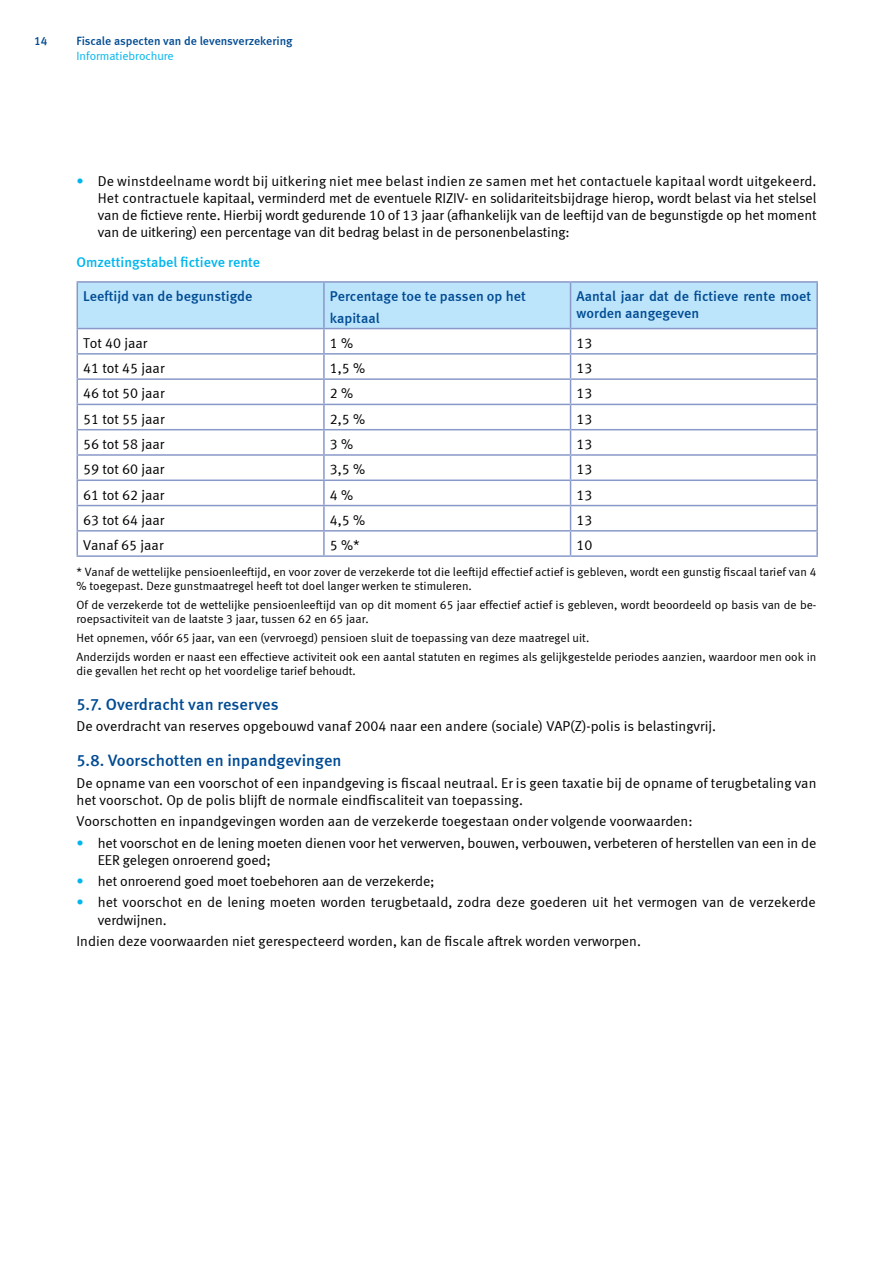
<style>
.page{position:relative;width:893px;height:1263px;background:#fff}
.page>*{position:absolute;margin:0;border:0;box-sizing:border-box;transform-origin:0 0}
.t1{font:16.5px "Meta Medium LF";color:#004b93}
.t2{font:14.25px/17.1px "Meta Normal LF";color:#000}
.t3{font:14.25px/21.3px "Meta Medium LF";color:#004b93}
.t4{font:14.25px "Meta Medium LF";color:#00b6ed}
.t5{font:12px/14.4px "Meta Normal LF";color:#000}
.t6{font:12px "Meta Medium LF";color:#004b93}
.t7{font:12px "Meta Normal LF";color:#00b6ed}
.s1{color:#00b6ed}
</style>
<div class="page">
<hr style="left:77px;top:281px;width:247px;height:2px;background:#8899c9">
<hr style="left:324px;top:281px;width:247px;height:2px;background:#8899c9">
<hr style="left:571px;top:281px;width:247px;height:2px;background:#8899c9">
<hr style="left:816px;top:283px;width:2px;height:45px;background:#8899c9">
<hr style="left:571px;top:328px;width:247px;height:1px;background:#8899c9">
<hr style="left:816px;top:329px;width:2px;height:24px;background:#8899c9">
<hr style="left:571px;top:353px;width:247px;height:2px;background:#8899c9">
<hr style="left:816px;top:355px;width:2px;height:23px;background:#8899c9">
<hr style="left:571px;top:378px;width:247px;height:2px;background:#8899c9">
<hr style="left:816px;top:380px;width:2px;height:24px;background:#8899c9">
<hr style="left:571px;top:404px;width:247px;height:1px;background:#8899c9">
<hr style="left:816px;top:405px;width:2px;height:24px;background:#8899c9">
<hr style="left:571px;top:429px;width:247px;height:1px;background:#8899c9">
<hr style="left:816px;top:430px;width:2px;height:24px;background:#8899c9">
<hr style="left:571px;top:454px;width:247px;height:2px;background:#8899c9">
<hr style="left:816px;top:456px;width:2px;height:23px;background:#8899c9">
<hr style="left:571px;top:479px;width:247px;height:2px;background:#8899c9">
<hr style="left:816px;top:481px;width:2px;height:24px;background:#8899c9">
<hr style="left:571px;top:505px;width:247px;height:1px;background:#8899c9">
<hr style="left:816px;top:506px;width:2px;height:24px;background:#8899c9">
<hr style="left:571px;top:530px;width:247px;height:2px;background:#8899c9">
<svg style="left:77px;top:282px;width:740px;height:273px"></svg>
<hr style="left:816px;top:532px;width:2px;height:23px;background:#8899c9">
<hr style="left:77px;top:555px;width:247px;height:2px;background:#8899c9">
<hr style="left:324px;top:555px;width:247px;height:2px;background:#8899c9">
<hr style="left:571px;top:555px;width:247px;height:2px;background:#8899c9">
<p class="t6" style="left:34px;top:34px;width:15px">14</p>
<p class="t6" style="left:77px;top:34px;width:218px">Fiscale aspecten van de levensverzekering</p>
<p class="t7" style="left:77px;top:48px;width:99px">Informatiebrochure</p>
<p class="t2" style="left:98px;top:172px;width:720px;text-align:justify;text-indent:-21px"><span class="s1">•</span> De winstdeelname wordt bij uitkering niet mee belast indien ze samen met het contactuele kapitaal wordt uitgekeerd.<br>Het contractuele kapitaal, verminderd met de eventuele RIZIV- en solidariteitsbijdrage hierop, wordt belast via het stelsel van de fictieve rente. Hierbij wordt gedurende 10 of 13 jaar (afhankelijk van de leeftijd van de begunstigde op het moment van de uitkering) een percentage van dit bedrag belast in de personenbelasting:</p>
<p class="t4" style="left:77px;top:253px;width:185px">Omzettingstabel fictieve rente</p>
<p class="t3" style="left:83px;top:285px;width:171px">Leeftijd van de begunstigde</p>
<p class="t3" style="left:330px;top:285px;width:197px">Percentage toe te passen op het kapitaal</p>
<p class="t3" style="left:577px;top:288px;width:236px;line-height:17.1px">Aantal jaar dat de fictieve rente moet worden aangegeven</p>
<p class="t2" style="left:83px;top:334px;width:66px">Tot 40 jaar</p>
<p class="t2" style="left:330px;top:334px;width:25px">1 %</p>
<p class="t2" style="left:576px;top:334px;width:17px">13</p>
<p class="t2" style="left:83px;top:359px;width:83px">41 tot 45 jaar</p>
<p class="t2" style="left:330px;top:359px;width:37px">1,5 %</p>
<p class="t2" style="left:576px;top:359px;width:17px">13</p>
<p class="t2" style="left:83px;top:385px;width:83px">46 tot 50 jaar</p>
<p class="t2" style="left:330px;top:385px;width:25px">2 %</p>
<p class="t2" style="left:576px;top:385px;width:17px">13</p>
<p class="t2" style="left:83px;top:410px;width:83px">51 tot 55 jaar</p>
<p class="t2" style="left:330px;top:410px;width:37px">2,5 %</p>
<p class="t2" style="left:576px;top:410px;width:17px">13</p>
<p class="t2" style="left:83px;top:435px;width:83px">56 tot 58 jaar</p>
<p class="t2" style="left:330px;top:435px;width:25px">3 %</p>
<p class="t2" style="left:576px;top:435px;width:17px">13</p>
<p class="t2" style="left:83px;top:461px;width:83px">59 tot 60 jaar</p>
<p class="t2" style="left:330px;top:461px;width:37px">3,5 %</p>
<p class="t2" style="left:576px;top:461px;width:17px">13</p>
<p class="t2" style="left:83px;top:486px;width:83px">61 tot 62 jaar</p>
<p class="t2" style="left:330px;top:486px;width:25px">4 %</p>
<p class="t2" style="left:576px;top:486px;width:17px">13</p>
<p class="t2" style="left:83px;top:511px;width:83px">63 tot 64 jaar</p>
<p class="t2" style="left:330px;top:511px;width:37px">4,5 %</p>
<p class="t2" style="left:576px;top:511px;width:17px">13</p>
<p class="t2" style="left:83px;top:536px;width:82px">Vanaf 65 jaar</p>
<p class="t2" style="left:330px;top:536px;width:31px">5 %*</p>
<p class="t2" style="left:576px;top:536px;width:17px">10</p>
<p class="t5" style="left:77px;top:564px;width:741px">* Vanaf de wettelijke pensioenleeftijd, en voor zover de verzekerde tot die leeftijd effectief actief is gebleven, wordt een gunstig fiscaal tarief van 4 % toegepast. Deze gunstmaatregel heeft tot doel langer werken te stimuleren.</p>
<p class="t5" style="left:77px;top:597px;width:741px">Of de verzekerde tot de wettelijke pensioenleeftijd van op dit moment 65 jaar effectief actief is gebleven, wordt beoordeeld op basis van de be&shy;roepsactiviteit van de laatste 3 jaar, tussen 62 en 65 jaar.</p>
<p class="t5" style="left:77px;top:628px;width:741px;line-height:18.6px">Het opnemen, vóór 65 jaar, van een (vervroegd) pensioen sluit de toepassing van deze maatregel uit.<br>Anderzijds worden er naast een effectieve activiteit ook een aantal statuten en regimes als gelijkgestelde periodes aanzien, waardoor men ook in</p>
<p class="t5" style="left:77px;top:663px;width:281px">die gevallen het recht op het voordelige tarief behoudt.</p>
<p class="t1" style="left:77px;top:695px;width:204px">5.7. Overdracht van reserves</p>
<p class="t2" style="left:77px;top:718px;width:641px">De overdracht van reserves opgebouwd vanaf 2004 naar een andere (sociale) VAP(Z)-polis is belastingvrij.</p>
<p class="t1" style="left:77px;top:751px;width:266px">5.8. Voorschotten en inpandgevingen</p>
<p class="t2" style="left:77px;top:774px;width:741px">De opname van een voorschot of een inpandgeving is fiscaal neutraal. Er is geen taxatie bij de opname of terugbetaling van het voorschot. Op de polis blijft de normale eindfiscaliteit van toepassing.</p>
<p class="t2" style="left:77px;top:812px;width:617px">Voorschotten en inpandgevingen worden aan de verzekerde toegestaan onder volgende voorwaarden:</p>
<p class="t2" style="left:98px;top:834px;width:720px;text-indent:-21px"><span class="s1">•</span> het voorschot en de lening moeten dienen voor het verwerven, bouwen, verbouwen, verbeteren of herstellen van een in de<br>EER gelegen onroerend goed;</p>
<p class="t2" style="left:77px;top:872px;width:360px"><span class="s1">•</span> het onroerend goed moet toebehoren aan de verzekerde;</p>
<p class="t2" style="left:98px;top:894px;width:720px;text-indent:-21px"><span class="s1">•</span> het voorschot en de lening moeten worden terugbetaald, zodra deze goederen uit het vermogen van de verzekerde verdwijnen.</p>
<p class="t2" style="left:77px;top:932px;width:566px">Indien deze voorwaarden niet gerespecteerd worden, kan de fiscale aftrek worden verworpen.</p>
</div>
